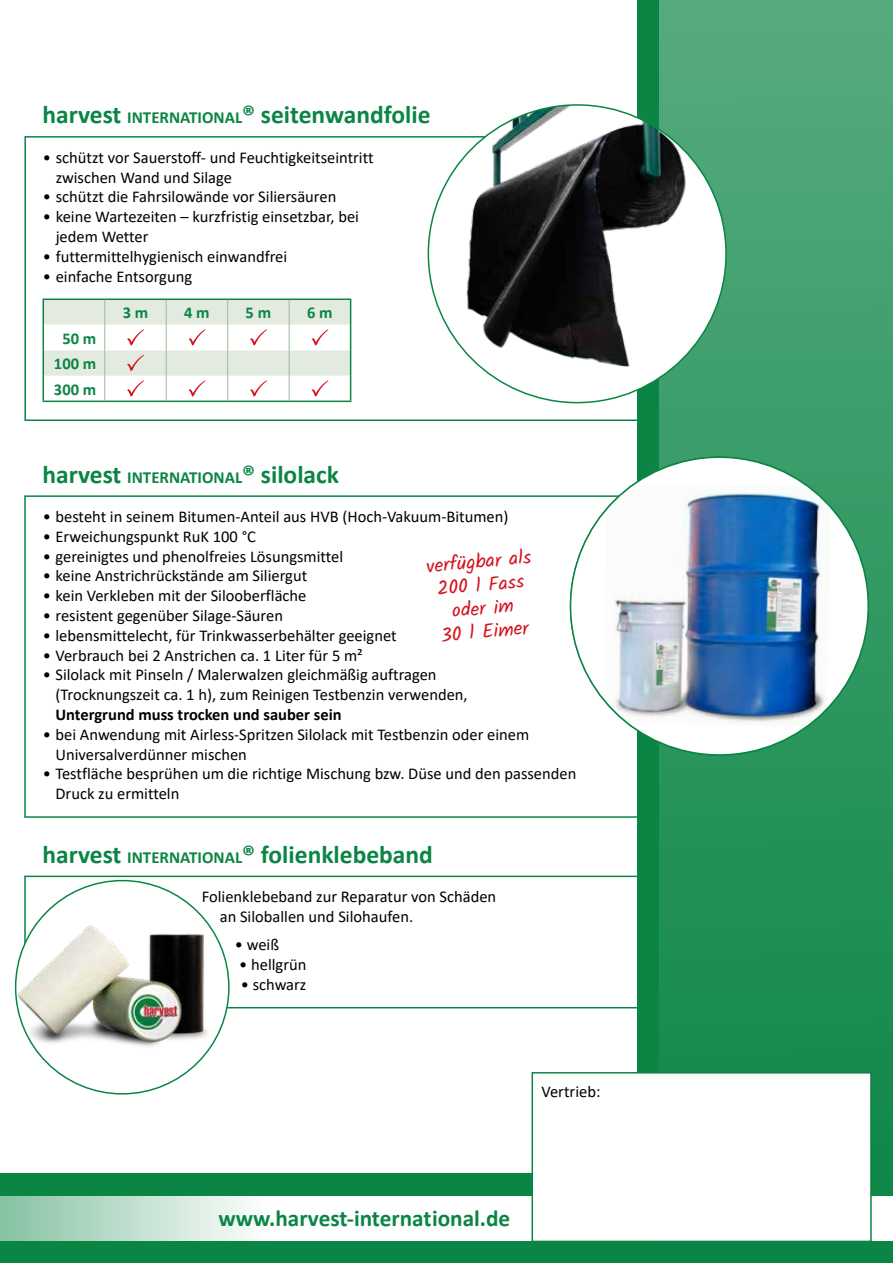
<style>
.page{position:relative;width:893px;height:1263px;background:#fff}
.page>*{position:absolute;margin:0;border:0;box-sizing:border-box;transform-origin:0 0}
.t1{font:700 25.5px "Calibri";color:#0a8544}
.t2{font:700 23.25px "Calibri";color:#0a8544}
.t3{font:19.5px/23.4px "Kalam";color:#d5121e;text-align:center}
.t4{font:16.5px/19.8px "Calibri";color:#000}
.t5{font:700 16.5px "Calibri";color:#000}
.t6{font:700 16.5px/25.5px "Calibri";color:#0a8544;text-align:center}
.s1{font-size:16.95px}
</style>
<div class="page">
<div style="left:638px;top:0;width:255px;height:1263px;background:#0a8544"></div>
<div style="left:0;top:1174px;width:646px;height:89px;background:#0a8544"></div>
<div style="left:659px;top:0;width:234px;height:1263px;background:linear-gradient(to bottom,#56aa7e,#0a8544)"></div>
<div style="left:24px;top:495px;width:617px;height:323px;border:2px solid #0a8544"></div>
<div style="left:571px;top:457px;width:297px;height:298px;background:#fff;border-radius:50%"></div>
<img style="left:603px;top:484px;width:227px;height:243px">
<div style="left:24px;top:136px;width:629px;height:285px;border:2px solid #0a8544"></div>
<div style="left:428px;top:105px;width:298px;height:298px;background:#fff;border-radius:50%"></div>
<img style="left:437px;top:105px;width:280px;height:261px">
<hr style="left:43px;top:298px;width:62px;height:2px;background:#0a8544">
<hr style="left:105px;top:298px;width:61px;height:2px;background:#0a8544">
<hr style="left:166px;top:298px;width:62px;height:2px;background:#0a8544">
<hr style="left:228px;top:298px;width:61px;height:2px;background:#0a8544">
<hr style="left:289px;top:298px;width:62px;height:2px;background:#0a8544">
<hr style="left:43px;top:401px;width:62px;height:1px;background:#0a8544">
<hr style="left:105px;top:401px;width:61px;height:1px;background:#0a8544">
<hr style="left:166px;top:401px;width:62px;height:1px;background:#0a8544">
<hr style="left:228px;top:401px;width:61px;height:1px;background:#0a8544">
<hr style="left:289px;top:401px;width:62px;height:1px;background:#0a8544">
<svg style="left:43px;top:299px;width:308px;height:102px"></svg>
<div style="left:24px;top:876px;width:617px;height:132px;border:2px solid #0a8544"></div>
<img style="left:16px;top:880px;width:213px;height:206px">
<svg style="left:0;top:1196px;width:893px;height:45px;background:#e0efe7"></svg>
<div style="left:532px;top:1073px;width:339px;height:168px;background:#fff"></div>
<div style="left:531px;top:1072px;width:341px;height:170px;border:2px solid #0a8544"></div>
<h1 class="t1" style="left:43px;top:97px;width:389px">harvest <span class="s1">INTERNATIONAL</span>® seitenwandfolie</h1>
<p class="t4" style="left:56px;top:147px;width:319px;text-indent:-13px">• schützt vor Sauerstoff- und Feuchtigkeitseintritt zwischen Wand und Silage</p>
<p class="t4" style="left:43px;top:187px;width:295px">• schützt die Fahrsilowände vor Siliersäuren</p>
<p class="t4" style="left:56px;top:206px;width:305px;text-indent:-13px">• keine Wartezeiten – kurzfristig einsetzbar, bei jedem Wetter</p>
<p class="t4" style="left:43px;top:246px;width:246px">• futtermittelhygienisch einwandfrei</p>
<p class="t4" style="left:43px;top:266px;width:151px">• einfache Entsorgung</p>
<p class="t6" style="left:54px;top:325px;width:44px">50 m<br>100 m<br>300 m</p>
<p class="t6" style="left:123px;top:300px;width:27px">3 m</p>
<p class="t6" style="left:184px;top:300px;width:27px">4 m</p>
<p class="t6" style="left:246px;top:300px;width:27px">5 m</p>
<p class="t6" style="left:307px;top:300px;width:27px">6 m</p>
<h1 class="t1" style="left:43px;top:456px;width:298px">harvest <span class="s1">INTERNATIONAL</span>® silolack</h1>
<p class="t4" style="left:43px;top:506px;width:467px">• besteht in seinem Bitumen-Anteil aus HVB (Hoch-Vakuum-Bitumen)</p>
<p class="t4" style="left:43px;top:526px;width:215px">• Erweichungspunkt RuK 100 °C</p>
<p class="t4" style="left:43px;top:546px;width:302px">• gereinigtes und phenolfreies Lösungsmittel</p>
<p class="t4" style="left:43px;top:566px;width:266px">• keine Anstrichrückstände am Siliergut</p>
<p class="t4" style="left:43px;top:585px;width:265px">• kein Verkleben mit der Silooberfläche</p>
<p class="t4" style="left:43px;top:605px;width:242px">• resistent gegenüber Silage-Säuren</p>
<p class="t4" style="left:43px;top:625px;width:355px">• lebensmittelecht, für Trinkwasserbehälter geeignet</p>
<p class="t4" style="left:43px;top:645px;width:322px">• Verbrauch bei 2 Anstrichen ca. 1 Liter für 5 m²</p>
<p class="t4" style="left:55px;top:665px;width:414px;text-indent:-13px">• Silolack mit Pinseln / Malerwalzen gleichmäßig auftragen (Trocknungszeit ca. 1 h), zum Reinigen Testbenzin verwenden,</p>
<p class="t5" style="left:55px;top:703px;width:288px">Untergrund muss trocken und sauber sein</p>
<p class="t4" style="left:55px;top:724px;width:475px;text-indent:-13px">• bei Anwendung mit Airless-Spritzen Silolack mit Testbenzin oder einem<br>Universalverdünner mischen</p>
<p class="t4" style="left:55px;top:764px;width:522px;text-indent:-13px">• Testfläche besprühen um die richtige Mischung bzw. Düse und den passenden<br>Druck zu ermitteln</p>
<p class="t3" style="left:425px;top:555px;width:107px;rotate:-5deg">verfügbar als<br>200 l Fass oder im<br>30 l Eimer</p>
<h1 class="t1" style="left:43px;top:836px;width:392px">harvest <span class="s1">INTERNATIONAL</span>® folienklebeband</h1>
<p class="t4" style="left:220px;top:886px;width:278px;text-indent:-18px">Folienklebeband zur Reparatur von Schäden an Siloballen und Silohaufen.</p>
<p class="t4" style="left:235px;top:934px;width:46px">• weiß</p>
<p class="t4" style="left:239px;top:954px;width:69px">• hellgrün</p>
<p class="t4" style="left:241px;top:974px;width:67px">• schwarz</p>
<p class="t4" style="left:542px;top:1081px;width:60px">Vertrieb:</p>
<h2 class="t2" style="left:218px;top:1202px;width:293px">www.harvest-international.de</h2>
</div>
